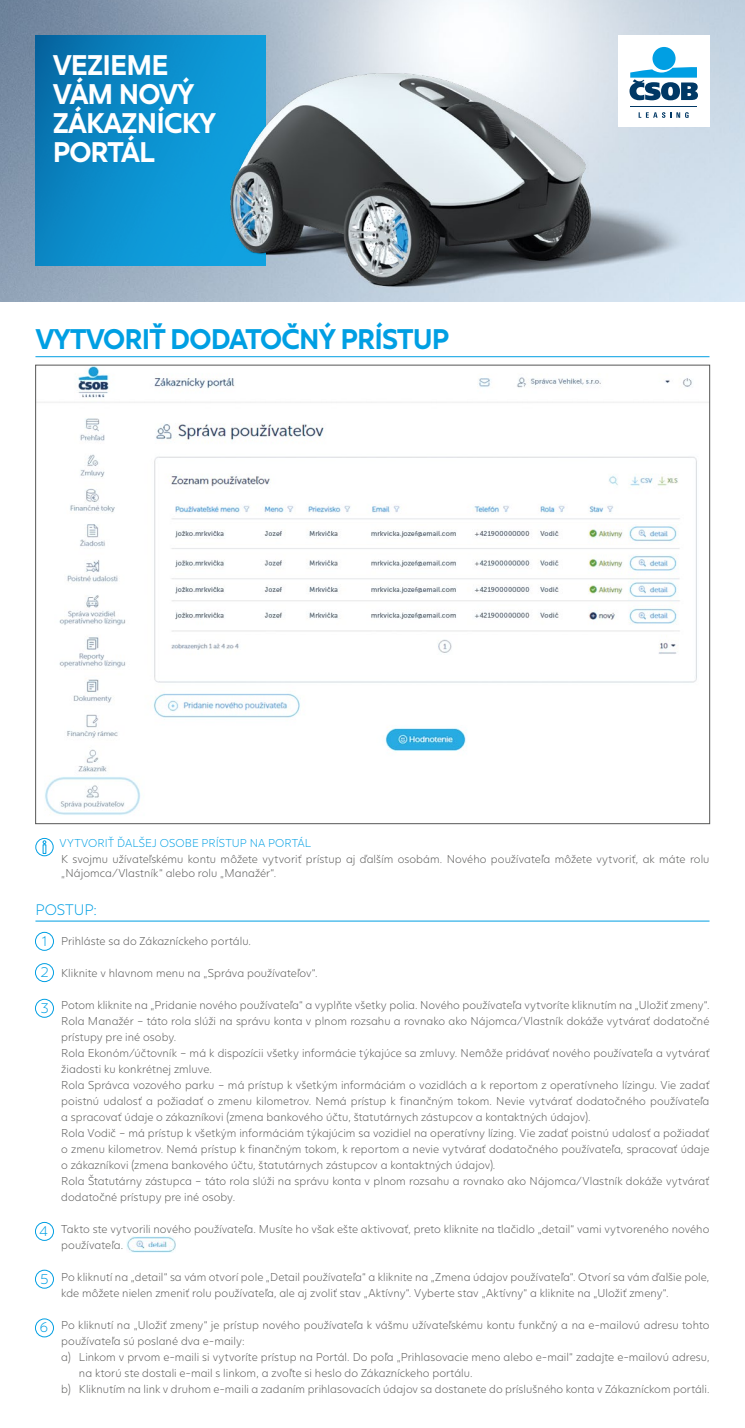
<style>
.page{position:relative;width:745px;height:1428px;background:#fff}
.page>*{position:absolute;margin:0;border:0;box-sizing:border-box;transform-origin:0 0}
.t1{font:700 28px/28.9px "Juli Sans";letter-spacing:-.03em;color:#fff}
.t2{font:700 28px "Juli Sans";letter-spacing:-.03em;color:#009fe3}
.t3{font:300 15px "Juli Sans";letter-spacing:-.005em;color:#009fe3}
.t4{font:300 13.75px "Juli Sans";color:#009fe3}
.t5{font:300 11.25px/16px "Juli Sans";letter-spacing:.01em;color:#575756}
.t6{font:300 11.25px "Juli Sans";letter-spacing:.005em;color:#009fe3}
</style>
<div class="page">
<img style="left:0;top:0;width:744px;height:301px">
<svg style="left:35px;top:35px;width:231px;height:231px;background:#138ec9"></svg>
<hr style="left:35px;top:356px;width:674px;height:1px;background:#009fe3">
<hr style="left:35px;top:921px;width:674px;height:1px;background:#009fe3">
<img style="left:126px;top:1236px;width:49px;height:16px">
<svg style="left:35px;top:838px;width:19px;height:18px"></svg>
<div style="left:35px;top:932px;width:19px;height:19px;border:1px solid #009fe3;border-radius:50%"></div>
<div style="left:35px;top:963px;width:19px;height:19px;border:1px solid #009fe3;border-radius:50%"></div>
<div style="left:35px;top:999px;width:19px;height:19px;border:1px solid #009fe3;border-radius:50%"></div>
<div style="left:35px;top:1222px;width:19px;height:19px;border:1px solid #009fe3;border-radius:50%"></div>
<div style="left:35px;top:1270px;width:19px;height:18px;border:1px solid #009fe3;border-radius:50%"></div>
<div style="left:35px;top:1319px;width:19px;height:18px;border:1px solid #009fe3;border-radius:50%"></div>
<img style="left:37px;top:367px;width:670px;height:448px">
<div style="left:617px;top:35px;width:92px;height:92px;background:#fff"></div>
<div style="left:652px;top:47px;width:23px;height:23px;background:#009fe3;border-radius:50%"></div>
<svg style="left:629px;top:67px;width:68px;height:33px"></svg>
<hr style="left:630px;top:106px;width:66px;height:1px;background:#003865">
<svg style="left:638px;top:112px;width:50px;height:6px"></svg>
<h1 class="t1" style="left:53px;top:47px;width:165px">VEZIEME<br>VÁM NOVÝ<br>ZÁKAZNÍCKY<br>PORTÁL</h1>
<h1 class="t2" style="left:35px;top:315px;width:415px">VYTVORIŤ DODATOČNÝ PRÍSTUP</h1>
<p class="t6" style="left:59px;top:835px;width:253px">VYTVORIŤ ĎALŠEJ OSOBE PRÍSTUP NA PORTÁL</p>
<p class="t5" style="left:61px;top:852px;width:649px;line-height:13.5px">K svojmu užívateľskému kontu môžete vytvoriť prístup aj ďalším osobám. Nového používateľa môžete vytvoriť, ak máte rolu „Nájomca/Vlastník“ alebo rolu „Manažér“.</p>
<h2 class="t3" style="left:35px;top:899px;width:63px">POSTUP:</h2>
<p class="t4" style="left:42px;top:931px;width:6px">1</p>
<p class="t4" style="left:41px;top:962px;width:9px">2</p>
<p class="t4" style="left:41px;top:998px;width:9px">3</p>
<p class="t4" style="left:40px;top:1221px;width:10px">4</p>
<p class="t4" style="left:41px;top:1269px;width:9px">5</p>
<p class="t4" style="left:40px;top:1318px;width:10px">6</p>
<p class="t5" style="left:61px;top:932px;width:191px">Prihláste sa do Zákazníckeho portálu.</p>
<p class="t5" style="left:61px;top:964px;width:258px">Kliknite v hlavnom menu na „Správa používateľov“.</p>
<p class="t5" style="left:61px;top:996px;width:649px">Potom kliknite na „Pridanie nového používateľa“ a vyplňte všetky polia. Nového používateľa vytvoríte kliknutím na „Uložiť zmeny“.<br>Rola Manažér – táto rola slúži na správu konta v plnom rozsahu a rovnako ako Nájomca/Vlastník dokáže vytvárať dodatočné prístupy pre iné osoby.<br>Rola Ekonóm/účtovník – má k dispozícii všetky informácie týkajúce sa zmluvy. Nemôže pridávať nového používateľa a vytvárať žiadosti ku konkrétnej zmluve.<br>Rola Správca vozového parku – má prístup k všetkým informáciám o vozidlách a k reportom z operatívneho lízingu. Vie zadať poistnú udalosť a požiadať o zmenu kilometrov. Nemá prístup k finančným tokom. Nevie vytvárať dodatočného používateľa a spracovať údaje o zákazníkovi (zmena bankového účtu, štatutárnych zástupcov a kontaktných údajov).<br>Rola Vodič – má prístup k všetkým informáciám týkajúcim sa vozidiel na operatívny lízing. Vie zadať poistnú udalosť a požiadať o zmenu kilometrov. Nemá prístup k finančným tokom, k reportom a nevie vytvárať dodatočného používateľa, spracovať údaje o zákazníkovi (zmena bankového účtu, štatutárnych zástupcov a kontaktných údajov).<br>Rola Štatutárny zástupca – táto rola slúži na správu konta v plnom rozsahu a rovnako ako Nájomca/Vlastník dokáže vytvárať dodatočné prístupy pre iné osoby.</p>
<p class="t5" style="left:61px;top:1220px;width:649px">Takto ste vytvorili nového používateľa. Musíte ho však ešte aktivovať, preto kliknite na tlačidlo „detail“ vami vytvoreného nového používateľa.</p>
<p class="t5" style="left:61px;top:1268px;width:649px">Po kliknutí na „detail“ sa vám otvorí pole „Detail používateľa“ a kliknite na „Zmena údajov používateľa“. Otvorí sa vám ďalšie pole, kde môžete nielen zmeniť rolu používateľa, ale aj zvoliť stav „Aktívny“. Vyberte stav „Aktívny“ a kliknite na „Uložiť zmeny“.</p>
<p class="t5" style="left:61px;top:1316px;width:649px">Po kliknutí na „Uložiť zmeny“ je prístup nového používateľa k vášmu užívateľskému kontu funkčný a na e-mailovú adresu tohto</p>
<p class="t5" style="left:61px;top:1332px;width:185px">používateľa sú poslané dva e-maily:</p>
<p class="t5" style="left:61px;top:1348px;width:649px">a) Linkom v prvom e-maili si vytvoríte prístup na Portál. Do poľa „Prihlasovacie meno alebo e-mail“ zadajte e-mailovú adresu,</p>
<p class="t5" style="left:79px;top:1364px;width:395px">na ktorú ste dostali e-mail s linkom, a zvoľte si heslo do Zákazníckeho portálu.</p>
<p class="t5" style="left:61px;top:1380px;width:649px">b) Kliknutím na link v druhom e-maili a zadaním prihlasovacích údajov sa dostanete do príslušného konta v Zákazníckom portáli.</p>
</div>
